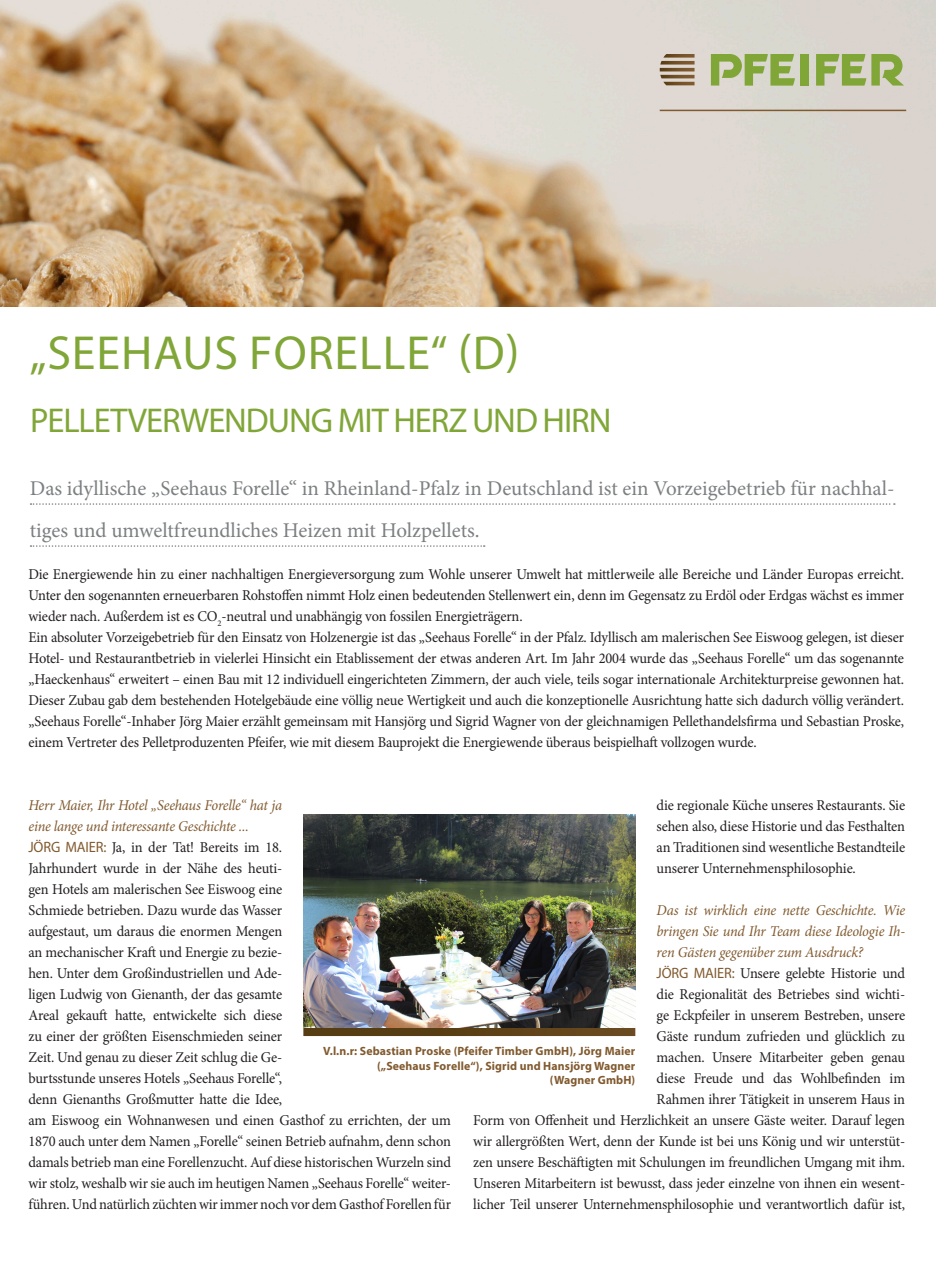
<style>
.page{position:relative;width:936px;height:1263px;background:#fff}
.page>*{position:absolute;margin:0;border:0;box-sizing:border-box;transform-origin:0 0}
.t1{font:48px "Myriad Pro";letter-spacing:.02em;color:#81a638}
.t2{font:34.5px "Myriad Pro";letter-spacing:-.03em;color:#81a638}
.t3{font:21px/42px "Minion Pro";color:#7c7f81}
.t4{font:15px/21px "Minion Pro";letter-spacing:-.01em;color:#231f20;text-align:justify;scale:.96 1}
.t5{font:italic 15px/21px "Minion Pro";letter-spacing:-.02em;color:#815a2f;scale:.96 1}
.t6{font:700 12px/14.4px "Myriad Pro";letter-spacing:.01em;color:#815a2f;text-align:right}
.s1{font-family:"Myriad Pro";color:#815a2f}
</style>
<div class="page">
<img style="left:0;top:0;width:935px;height:306px">
<hr style="left:659px;top:110px;width:247px;height:1px;background:#fff">
<div style="left:800px;top:54px;width:8px;height:32px;background:#81a638"></div>
<svg style="left:816px;top:54px;width:88px;height:32px;background:#a3b772"></svg>
<svg style="left:710px;top:54px;width:84px;height:32px;background:#a4b974"></svg>
<svg style="left:659px;top:54px;width:35px;height:31px"></svg>
<svg style="left:303px;top:1027px;width:332px;height:9px;background:#624823"></svg>
<svg style="left:31px;top:503px;width:863px;height:2px"></svg>
<svg style="left:31px;top:545px;width:453px;height:2px"></svg>
<img style="left:303px;top:814px;width:332px;height:213px">
<p class="t1" style="left:30px;top:323px;width:491px">„SEEHAUS FORELLE“ (D)</p>
<p class="t2" style="left:30px;top:399px;width:583px">PELLETVERWENDUNG MIT HERZ UND HIRN</p>
<p class="t3" style="left:30px;top:467px;width:866px">Das idyllische „Seehaus Forelle“ in Rheinland-Pfalz in Deutschland ist ein Vorzeigebetrieb für nachhal&shy;tiges und umweltfreundliches Heizen mit Holzpellets.</p>
<p class="t4" style="left:28px;top:564px;width:913px">Die Energiewende hin zu einer nachhaltigen Energieversorgung zum Wohle unserer Umwelt hat mittlerweile alle Bereiche und Länder Europas erreicht.<br>Unter den sogenannten erneuerbaren Rohstoffen nimmt Holz einen bedeutenden Stellenwert ein, denn im Gegensatz zu Erdöl oder Erdgas wächst es immer wieder nach. Außerdem ist es CO<sub>2</sub>-neutral und unabhängig von fossilen Energieträgern.</p>
<p class="t4" style="left:28px;top:627px;width:913px">Ein absoluter Vorzeigebetrieb für den Einsatz von Holzenergie ist das „Seehaus Forelle“ in der Pfalz. Idyllisch am malerischen See Eiswoog gelegen, ist dieser Hotel- und Restaurantbetrieb in vielerlei Hinsicht ein Etablissement der etwas anderen Art. Im Jahr 2004 wurde das „Seehaus Forelle“ um das sogenannte „Haeckenhaus“ erweitert – einen Bau mit 12 individuell eingerichteten Zimmern, der auch viele, teils sogar internationale Architekturpreise gewonnen hat.<br>Dieser Zubau gab dem bestehenden Hotelgebäude eine völlig neue Wertigkeit und auch die konzeptionelle Ausrichtung hatte sich dadurch völlig verändert. „Seehaus Forelle“-Inhaber Jörg Maier erzählt gemeinsam mit Hansjörg und Sigrid Wagner von der gleichnamigen Pellethandelsfirma und Sebastian Proske, einem Vertreter des Pelletproduzenten Pfeifer, wie mit diesem Bauprojekt die Energiewende überaus beispielhaft vollzogen wurde.</p>
<p class="t5" style="left:28px;top:795px;width:266px">Herr Maier, Ihr Hotel „Seehaus Forelle“ hat ja eine lange und interessante Geschichte ...</p>
<p class="t4" style="left:28px;top:837px;width:441px;text-align:left"><span class="s1">JÖRG MAIER:</span> Ja, in der Tat! Bereits im 18.<br>Jahrhundert wurde in der Nähe des heuti-<br>gen Hotels am malerischen See Eiswoog eine<br>Schmiede betrieben. Dazu wurde das Wasser<br>aufgestaut, um daraus die enormen Mengen<br>an mechanischer Kraft und Energie zu bezie-<br>hen. Unter dem Großindustriellen und Ade-<br>ligen Ludwig von Gienanth, der das gesamte<br>Areal gekauft hatte, entwickelte sich diese<br>zu einer der größten Eisenschmieden seiner<br>Zeit. Und genau zu dieser Zeit schlug die Ge-<br>burtsstunde unseres Hotels „Seehaus Forelle“,<br>denn Gienanths Großmutter hatte die Idee,<br>am Eiswoog ein Wohnanwesen und einen Gasthof zu errichten, der um 1870 auch unter dem Namen „Forelle“ seinen Betrieb aufnahm, denn schon damals betrieb man eine Forellenzucht. Auf diese historischen Wurzeln sind wir stolz, weshalb wir sie auch im heutigen Namen „Seehaus Forelle“ weiter&shy;führen. Und natürlich züchten wir immer noch vor dem Gasthof Forellen für</p>
<p class="t4" style="left:656px;top:795px;width:260px">die regionale Küche unseres Restaurants. Sie sehen also, diese Historie und das Festhalten an Traditionen sind wesentliche Bestandteile unserer Unternehmensphilosophie.</p>
<p class="t5" style="left:656px;top:900px;width:260px;text-align:justify">Das ist wirklich eine nette Geschichte. Wie bringen Sie und Ihr Team diese Ideologie Ih&shy;ren Gästen gegenüber zum Ausdruck?</p>
<p class="t4" style="left:473px;top:963px;width:451px;text-align:right"><span class="s1">JÖRG MAIER:</span> Unsere gelebte Historie und<br>die Regionalität des Betriebes sind wichti-<br>ge Eckpfeiler in unserem Bestreben, unsere<br>Gäste rundum zufrieden und glücklich zu<br>machen. Unsere Mitarbeiter geben genau<br>diese Freude und das Wohlbefinden im<br>Rahmen ihrer Tätigkeit in unserem Haus in<br>Form von Offenheit und Herzlichkeit an unsere Gäste weiter. Darauf legen wir allergrößten Wert, denn der Kunde ist bei uns König und wir unterstüt&shy;zen unsere Beschäftigten mit Schulungen im freundlichen Umgang mit ihm.<br>Unseren Mitarbeitern ist bewusst, dass jeder einzelne von ihnen ein wesent&shy;licher Teil unserer Unternehmensphilosophie und verantwortlich dafür ist,</p>
<p class="t6" style="left:323px;top:1043px;width:314px">V.l.n.r: Sebastian Proske (Pfeifer Timber GmbH), Jörg Maier („Seehaus Forelle“), Sigrid und Hansjörg Wagner</p>
<p class="t6" style="left:550px;top:1072px;width:87px">(Wagner GmbH)</p>
</div>
